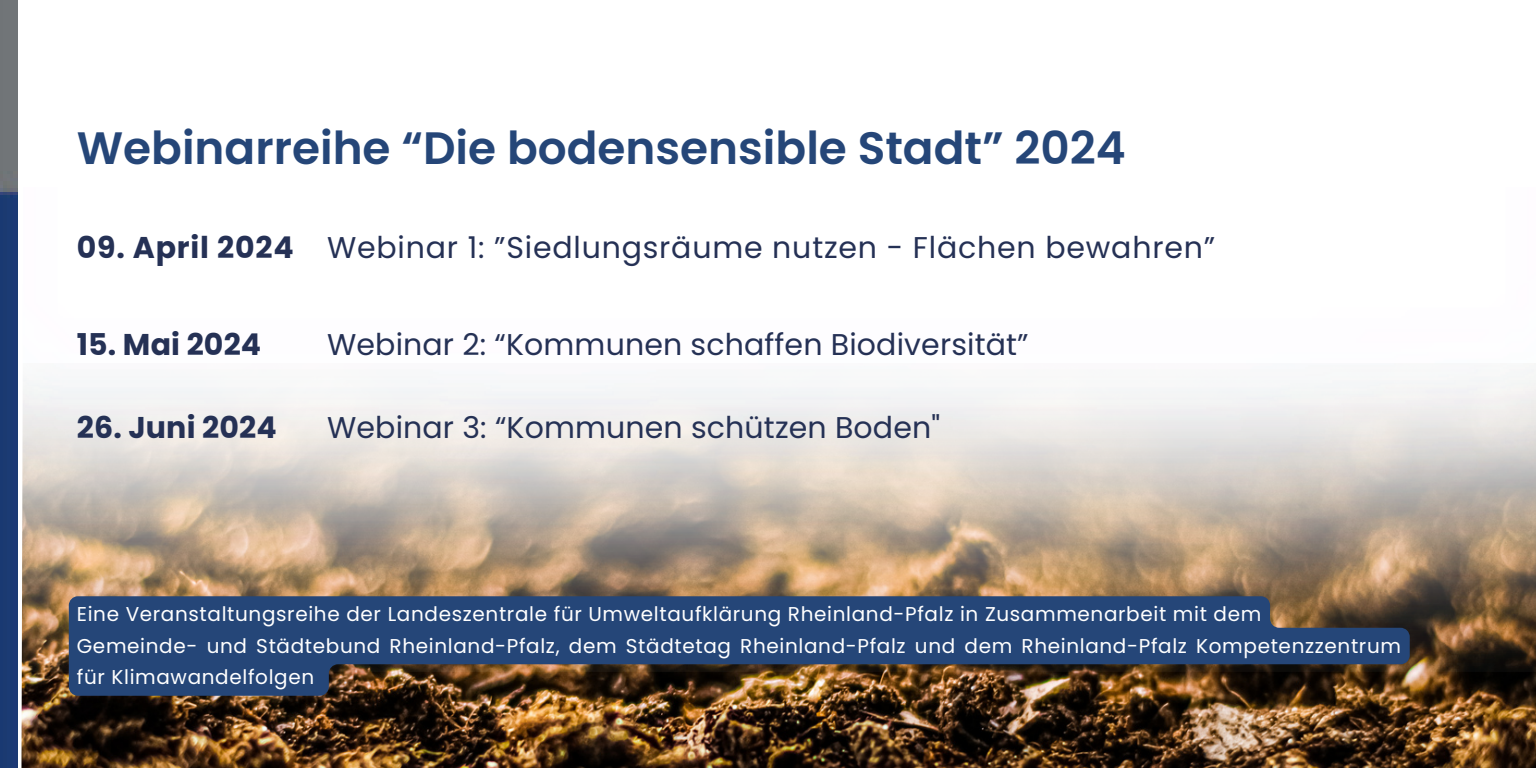
<style>
.page{position:relative;width:1536px;height:768px;background:#fff}
.page>*{position:absolute;margin:0;border:0;box-sizing:border-box;transform-origin:0 0}
.t1{font:600 45.4px "Poppins";color:#254678}
.t2{font:30px "Poppins";letter-spacing:.005em;color:#253155}
.t3{font:30px "Poppins";letter-spacing:.025em;color:#253155}
.t4{font:700 30px "Poppins";letter-spacing:.005em;color:#253155}
.t5{font:700 30px "Poppins";letter-spacing:.025em;color:#253155}
.t6{font:20px/31.6px "Poppins";letter-spacing:.03em;color:#fff}
</style>
<div class="page">
<img style="left:27px;top:672px;width:1509px;height:96px">
<img style="left:27px;top:369px;width:1509px;height:303px">
<svg style="left:21px;top:379px;width:6px;height:389px"></svg>
<img style="left:0;top:0;width:18px;height:768px">
<svg style="left:69px;top:596px;width:1341px;height:100px;background:#35445f"></svg>
<h1 class="t1" style="left:77px;top:116px;width:1051px">Webinarreihe “Die bodensensible Stadt” 2024</h1>
<h2 class="t5" style="left:77px;top:226px;width:218px">09. April 2024</h2>
<h2 class="t3" style="left:327px;top:226px;width:890px">Webinar 1: ”Siedlungsräume nutzen - Flächen bewahren”</h2>
<h2 class="t4" style="left:77px;top:324px;width:186px">15. Mai 2024</h2>
<h2 class="t2" style="left:327px;top:324px;width:703px">Webinar 2: “Kommunen schaffen Biodiversität”</h2>
<h2 class="t4" style="left:77px;top:407px;width:201px">26. Juni 2024</h2>
<h2 class="t2" style="left:327px;top:407px;width:615px">Webinar 3: “Kommunen schützen Boden"</h2>
<p class="t6" style="left:77px;top:598px;width:1326px">Eine Veranstaltungsreihe der Landeszentrale für Umweltaufklärung Rheinland-Pfalz in Zusammenarbeit mit dem<br>Gemeinde- und Städtebund Rheinland-Pfalz, dem Städtetag Rheinland-Pfalz und dem Rheinland-Pfalz Kompetenzzentrum für Klimawandelfolgen</p>
</div>
